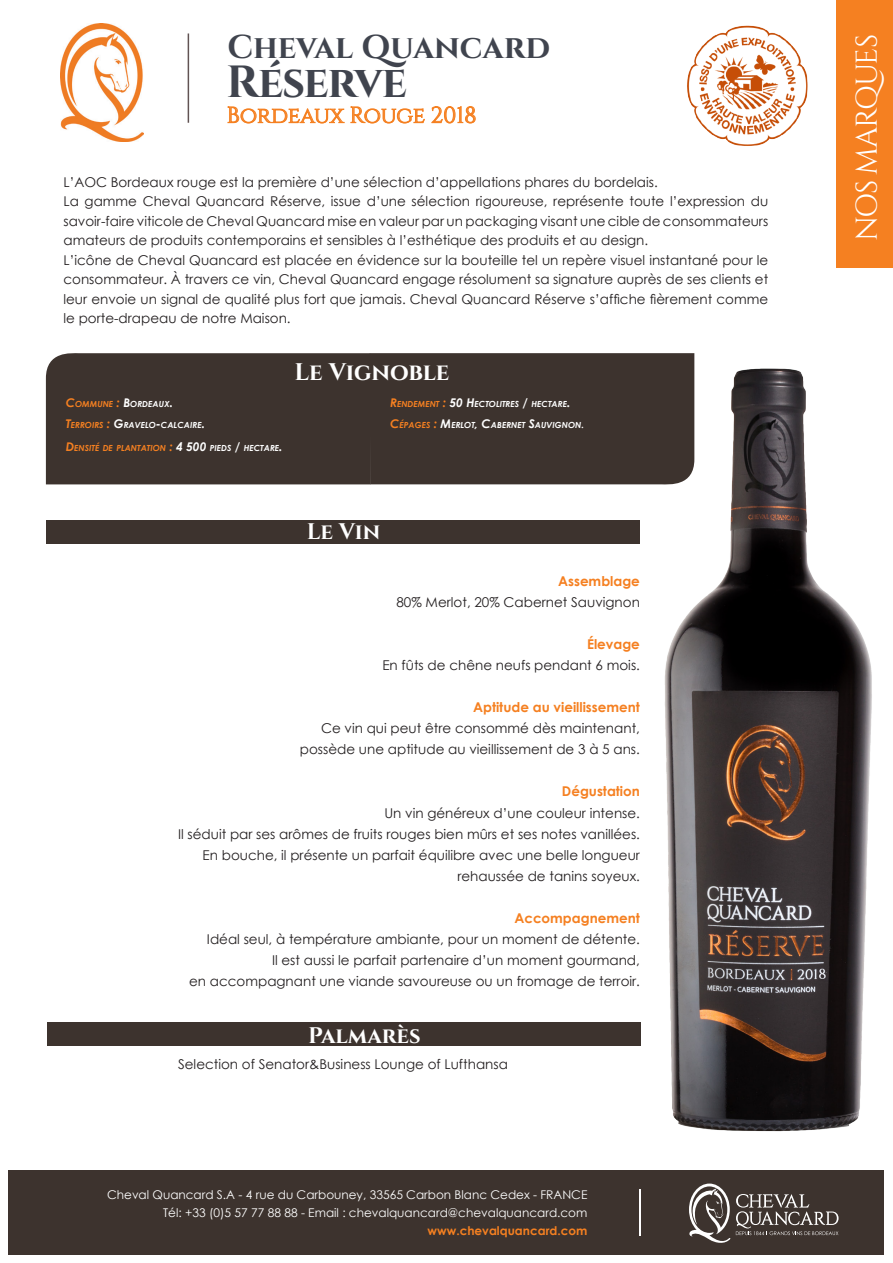
<style>
.page{position:relative;width:893px;height:1263px;background:#fff}
.page>*{position:absolute;margin:0;border:0;box-sizing:border-box;transform-origin:0 0}
.t1{font:700 45px "Cinzel";letter-spacing:-.035em;color:#40444e}
.t2{font:700 33px "Cinzel";color:#40444e}
.t3{font:30px "Cinzel";letter-spacing:-.055em;color:#fff}
.t4{font:700 24px "Cinzel";letter-spacing:-.01em;color:#fff}
.t5{font:22.5px "Cinzel";letter-spacing:-.005em;color:#f58021}
.t6{font:700 22.5px "Cinzel";color:#fff}
.t7{font:13.5px/19.5px "Century Gothic";color:#231f20;text-align:justify}
.t8{font:700 13.5px "Century Gothic";color:#f58021}
.t9{font:12px "Century Gothic";color:#fff}
.t10{font:700 12px "Century Gothic";color:#f58021}
.t11{font:italic 700 8.4px "Century Gothic";color:#fff}
.t12{font:italic 700 8.4px "Century Gothic";color:#f58021}
.s1{font-size:12px;color:#f58021}
.s2{color:#f58021}
.s3{font-size:12px}
.s4{font-size:12px;color:#fff}
.s5{color:#fff}
.s6{font-weight:400;font-size:12px}
</style>
<div class="page">
<div style="left:9px;top:1170px;width:875px;height:84px;background:#3d332e"></div>
<svg style="left:227px;top:106px;width:198px;height:18px"></svg>
<svg style="left:431px;top:106px;width:45px;height:18px"></svg>
<img style="left:61px;top:24px;width:82px;height:118px">
<img style="left:687px;top:25px;width:121px;height:121px">
<div style="left:47px;top:1023px;width:594px;height:23px;background:#3d332e"></div>
<div style="left:46px;top:520px;width:593px;height:23px;background:#3d332e"></div>
<div style="left:46px;top:353px;width:648px;height:132px;background:#3d332e"></div>
<svg style="left:689px;top:1183px;width:41px;height:60px"></svg>
<svg style="left:736px;top:1194px;width:102px;height:41px"></svg>
<hr style="left:639px;top:1189px;width:1px;height:46px;background:#fff">
<hr style="left:188px;top:33px;width:1px;height:90px;background:#615353">
<img style="left:663px;top:364px;width:209px;height:768px">
<div style="left:837px;top:0;width:56px;height:267px;background:#f58021"></div>
<p class="t2" style="left:227px;top:27px;width:324px">Cheval Quancard</p>
<p class="t1" style="left:226px;top:55px;width:182px">Réserve</p>
<p class="t5" style="left:227px;top:102px;width:251px">Bordeaux Rouge 2018</p>
<p class="t7" style="left:63px;top:172px;width:596px">L’AOC Bordeaux rouge est la première d’une sélection d’appellations phares du bordelais.</p>
<p class="t7" style="left:63px;top:191px;width:706px">La gamme Cheval Quancard Réserve, issue d’une sélection rigoureuse, représente toute l’expression du savoir-faire viticole de Cheval Quancard mise en valeur par un packaging visant une cible de consommateurs amateurs de produits contemporains et sensibles à l’esthétique des produits et au design.</p>
<p class="t7" style="left:63px;top:250px;width:706px">L’icône de Cheval Quancard est placée en évidence sur la bouteille tel un repère visuel instantané pour le consommateur. À travers ce vin, Cheval Quancard engage résolument sa signature auprès de ses clients et leur envoie un signal de qualité plus fort que jamais. Cheval Quancard Réserve s’affiche fièrement comme le porte-drapeau de notre Maison.</p>
<p class="t11" style="left:66px;top:399px;width:109px"><span class="s1">C</span><span class="s2">OMMUNE</span> <span class="s1">:</span> <span class="s3">B</span>ORDEAUX<span class="s3">.</span></p>
<p class="t12" style="left:66px;top:442px;width:218px"><span class="s3">D</span>ENSITÉ DE PLANTATION <span class="s3">:</span> <span class="s4">4 500</span> <span class="s5">PIEDS</span> <span class="s4">/</span> <span class="s5">HECTARE</span><span class="s4">.</span></p>
<p class="t11" style="left:66px;top:420px;width:141px"><span class="s1">T</span><span class="s2">ERROIRS</span> <span class="s1">:</span> <span class="s3">G</span>RAVELO<span class="s3">-</span>CALCAIRE<span class="s3">.</span></p>
<p class="t4" style="left:294px;top:358px;width:157px">Le Vignoble</p>
<p class="t11" style="left:390px;top:399px;width:182px"><span class="s1">R</span><span class="s2">ENDEMENT</span> <span class="s1">:</span> <span class="s3">50 H</span>ECTOLITRES <span class="s3">/</span> HECTARE<span class="s3">.</span></p>
<p class="t11" style="left:390px;top:420px;width:196px"><span class="s1">C</span><span class="s2">ÉPAGES</span> <span class="s1">:</span> <span class="s3">M</span>ERLOT<span class="s3">, C</span>ABERNET <span class="s3">S</span>AUVIGNON<span class="s6">.</span></p>
<p class="t6" style="left:307px;top:518px;width:75px">Le Vin</p>
<p class="t8" style="left:558px;top:573px;width:83px">Assemblage</p>
<p class="t7" style="left:396px;top:593px;width:245px">80% Merlot, 20% Cabernet Sauvignon</p>
<p class="t8" style="left:587px;top:636px;width:54px">Élevage</p>
<p class="t7" style="left:382px;top:656px;width:259px">En fûts de chêne neufs pendant 6 mois.</p>
<p class="t8" style="left:473px;top:699px;width:168px">Aptitude au vieillissement</p>
<p class="t7" style="left:321px;top:719px;width:320px">Ce vin qui peut être consommé dès maintenant,</p>
<p class="t7" style="left:300px;top:740px;width:342px">possède une aptitude au vieillissement de 3 à 5 ans.</p>
<p class="t8" style="left:562px;top:783px;width:80px">Dégustation</p>
<p class="t7" style="left:384px;top:803px;width:257px">Un vin généreux d’une couleur intense.</p>
<p class="t7" style="left:178px;top:824px;width:463px">Il séduit par ses arômes de fruits rouges bien mûrs et ses notes vanillées.</p>
<p class="t7" style="left:203px;top:845px;width:439px">En bouche, il présente un parfait équilibre avec une belle longueur</p>
<p class="t7" style="left:457px;top:866px;width:184px">rehaussée de tanins soyeux.</p>
<p class="t8" style="left:514px;top:909px;width:127px">Accompagnement</p>
<p class="t7" style="left:207px;top:929px;width:435px">Idéal seul, à température ambiante, pour un moment de détente.</p>
<p class="t7" style="left:272px;top:950px;width:369px">Il est aussi le parfait partenaire d’un moment gourmand,</p>
<p class="t7" style="left:189px;top:971px;width:452px">en accompagnant une viande savoureuse ou un fromage de terroir.</p>
<p class="t6" style="left:308px;top:1021px;width:114px">Palmarès</p>
<p class="t7" style="left:178px;top:1054px;width:331px">Selection of Senator&amp;Business Lounge of Lufthansa</p>
<p class="t9" style="left:107px;top:1187px;width:482px">Cheval Quancard S.A - 4 rue du Carbouney, 33565 Carbon Blanc Cedex - FRANCE</p>
<p class="t9" style="left:163px;top:1205px;width:426px">Tél: +33 (0)5 57 77 88 88 - Email : chevalquancard@chevalquancard.com</p>
<p class="t10" style="left:428px;top:1223px;width:161px">www.chevalquancard.com</p>
<p class="t3" style="left:849px;top:241px;width:209px;rotate:-90deg">NOS MARQUES</p>
</div>
